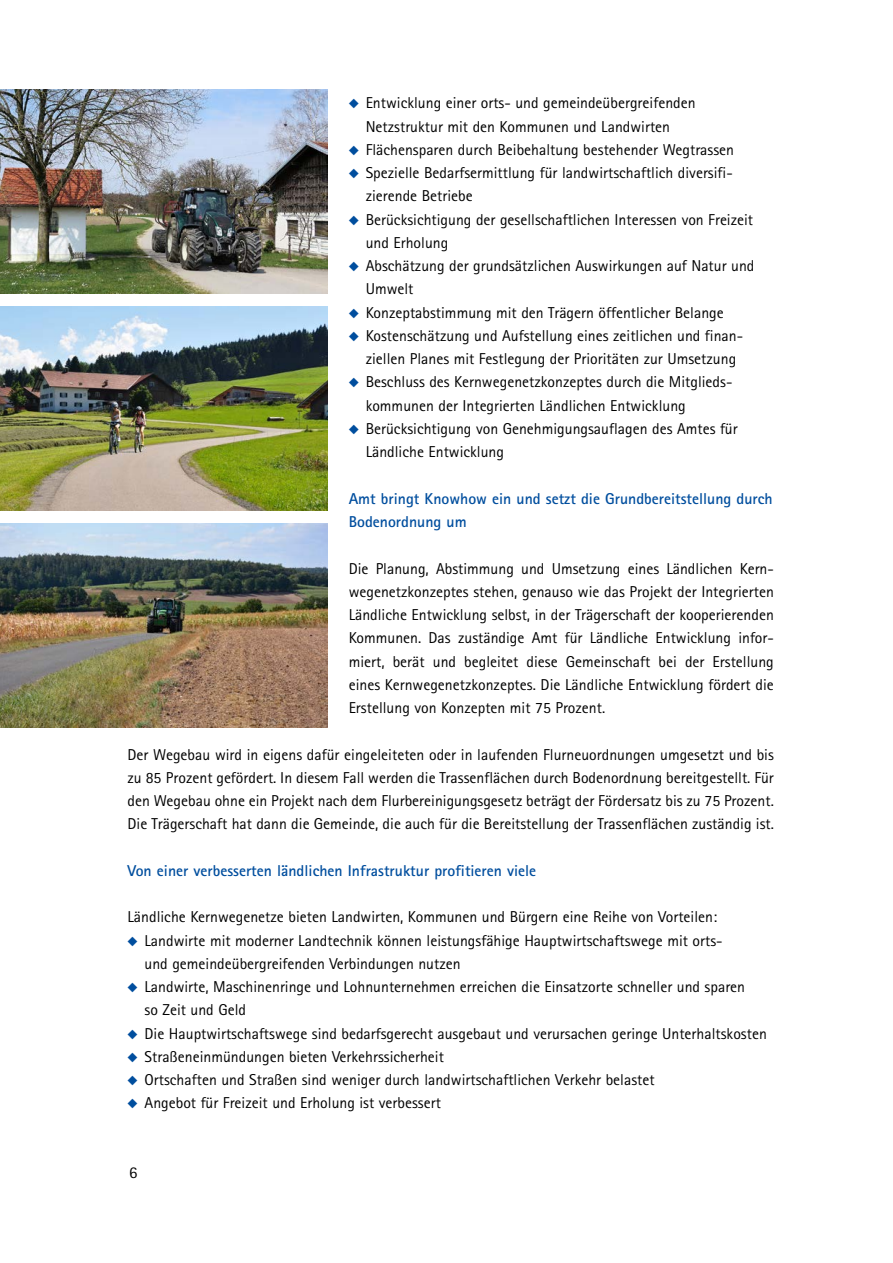
<style>
.page{position:relative;width:893px;height:1263px;background:#fff}
.page>*{position:absolute;margin:0;border:0;box-sizing:border-box;transform-origin:0 0}
.t1{font:16.5px "Rotis Sans Serif Pro";color:#000}
.Copy{font:15.75px/23.2px "Rotis Sans Serif Pro";color:#000}
.Head{font:700 15.75px/23.2px "Rotis Sans Serif Pro";color:#004e9e}
</style>
<div class="page">
<img style="left:0;top:89px;width:327px;height:204px">
<img style="left:0;top:306px;width:327px;height:204px">
<img style="left:0;top:523px;width:327px;height:204px">
<p class="Copy" style="left:366px;top:92px;width:331px">Entwicklung einer orts- und gemeindeübergreifenden<br>Netzstruktur mit den Kommunen und Landwirten</p>
<p class="Copy" style="left:366px;top:138px;width:370px">Flächensparen durch Beibehaltung bestehender Wegtrassen</p>
<p class="Copy" style="left:366px;top:161px;width:369px">Spezielle Bedarfsermittlung für landwirtschaftlich diversifi&shy;zierende Betriebe</p>
<p class="Copy" style="left:366px;top:208px;width:389px">Berücksichtigung der gesellschaftlichen Interessen von Freizeit und Erholung</p>
<p class="Copy" style="left:366px;top:254px;width:390px">Abschätzung der grundsätzlichen Auswirkungen auf Natur und<br>Umwelt</p>
<p class="Copy" style="left:366px;top:301px;width:360px">Konzeptabstimmung mit den Trägern öffentlicher Belange</p>
<p class="Copy" style="left:366px;top:324px;width:377px">Kostenschätzung und Aufstellung eines zeitlichen und finan&shy;ziellen Planes mit Festlegung der Prioritäten zur Umsetzung</p>
<p class="Copy" style="left:366px;top:371px;width:367px">Beschluss des Kernwegenetzkonzeptes durch die Mitglieds&shy;kommunen der Integrierten Ländlichen Entwicklung</p>
<p class="Copy" style="left:366px;top:417px;width:374px">Berücksichtigung von Genehmigungsauflagen des Amtes für<br>Ländliche Entwicklung</p>
<h2 class="Head" style="left:349px;top:487px;width:426px">Amt bringt Knowhow ein und setzt die Grundbereitstellung durch<br>Bodenordnung um</h2>
<p class="Copy" style="left:349px;top:557px;width:427px;text-align:justify">Die Planung, Abstimmung und Umsetzung eines Ländlichen Kern&shy;wegenetzkonzeptes stehen, genauso wie das Projekt der Integrierten Ländliche Entwicklung selbst, in der Trägerschaft der kooperierenden Kommunen. Das zuständige Amt für Ländliche Entwicklung infor&shy;miert, berät und begleitet diese Gemeinschaft bei der Erstellung eines Kernwegenetzkonzeptes. Die Ländliche Entwicklung fördert die Erstellung von Konzepten mit 75 Prozent.</p>
<p class="Copy" style="left:128px;top:743px;width:648px;text-align:justify">Der Wegebau wird in eigens dafür eingeleiteten oder in laufenden Flurneuordnungen umgesetzt und bis zu 85 Prozent gefördert. In diesem Fall werden die Trassenflächen durch Bodenordnung bereitgestellt. Für den Wegebau ohne ein Projekt nach dem Flurbereinigungsgesetz beträgt der Fördersatz bis zu 75 Prozent.<br>Die Trägerschaft hat dann die Gemeinde, die auch für die Bereitstellung der Trassenflächen zuständig ist.</p>
<h2 class="Head" style="left:128px;top:859px;width:410px">Von einer verbesserten ländlichen Infrastruktur profitieren viele</h2>
<p class="Copy" style="left:128px;top:905px;width:591px">Ländliche Kernwegenetze bieten Landwirten, Kommunen und Bürgern eine Reihe von Vorteilen:</p>
<p class="Copy" style="left:145px;top:929px;width:579px">Landwirte mit moderner Landtechnik können leistungsfähige Hauptwirtschaftswege mit orts&shy;und gemeindeübergreifenden Verbindungen nutzen</p>
<p class="Copy" style="left:145px;top:975px;width:602px">Landwirte, Maschinenringe und Lohnunternehmen erreichen die Einsatzorte schneller und sparen so Zeit und Geld</p>
<p class="Copy" style="left:145px;top:1022px;width:624px">Die Hauptwirtschaftswege sind bedarfsgerecht ausgebaut und verursachen geringe Unterhaltskosten</p>
<p class="Copy" style="left:145px;top:1045px;width:301px">Straßeneinmündungen bieten Verkehrssicherheit</p>
<p class="Copy" style="left:145px;top:1068px;width:512px">Ortschaften und Straßen sind weniger durch landwirtschaftlichen Verkehr belastet</p>
<p class="Copy" style="left:145px;top:1091px;width:298px">Angebot für Freizeit und Erholung ist verbessert</p>
<p class="t1" style="left:129px;top:1163px;width:10px">6</p>
</div>
